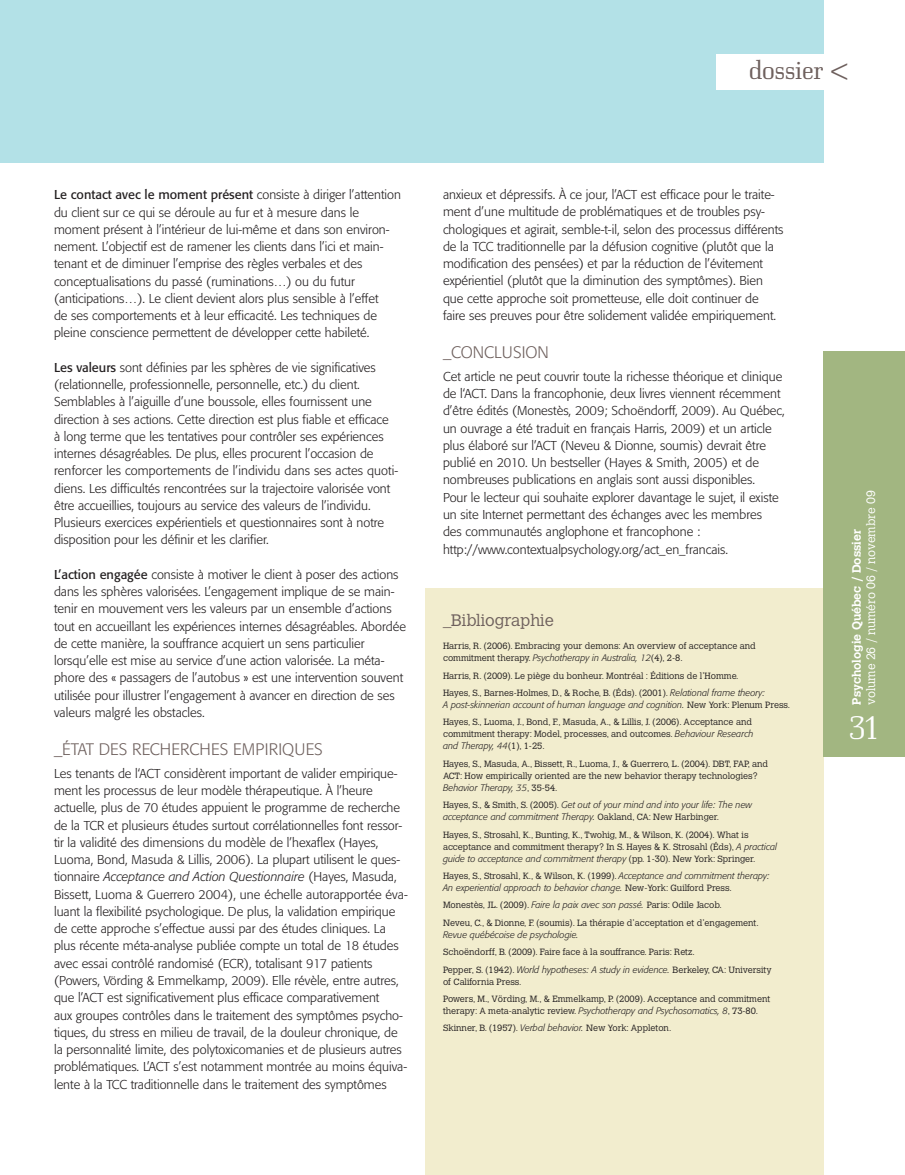
<style>
.page{position:relative;width:905px;height:1175px;background:#fff}
.page>*{position:absolute;margin:0;border:0;box-sizing:border-box;transform-origin:0 0}
.t1{font:33px "Bodonitown";color:#fff}
.t2{font:27px "Bodonitown";color:#6e605d}
.t3{font:300 16.5px "Formata";color:#6e605d}
.t4{font:300 16.5px "Calvert";color:#6e605d}
.t5{font:300 12.75px/17.2px "Formata";color:#231f20}
.t6{font:300 12px "Calvert";color:#fff}
.t7{font:700 12px "Calvert";color:#fff}
.t8{font:italic 300 9.3px/17.4px "Formata";color:#231f20}
.t9{font:300 9px/17.4px "Calvert";color:#231f20}
.s1{font-weight:400}
.s2{font-style:italic}
.s3{font-family:"Calvert";font-style:normal;font-size:9px}
.s4{font-family:"Formata";font-style:italic;font-size:9.3px}
</style>
<div class="page">
<div style="left:425px;top:588px;width:399px;height:586px;background:#f2edce"></div>
<div style="left:824px;top:351px;width:80px;height:405px;background:#a2b681"></div>
<div style="left:0;top:0;width:824px;height:162px;background:#b3e1e7"></div>
<div style="left:716px;top:54px;width:149px;height:36px;background:#fff"></div>
<h2 class="t2" style="left:748px;top:60px;width:101px">dossier &lt;</h2>
<p class="t5" style="left:54px;top:187px;width:348px"><span class="s1">Le contact avec le moment présent</span> consiste à diriger l’attention du client sur ce qui se déroule au fur et à mesure dans le moment présent à l’intérieur de lui-même et dans son environ&shy;nement. L’objectif est de ramener les clients dans l’ici et main&shy;tenant et de diminuer l’emprise des règles verbales et des conceptualisations du passé (ruminations…) ou du futur (anticipations…). Le client devient alors plus sensible à l’effet<br>de ses comportements et à leur efficacité. Les techniques de pleine conscience permettent de développer cette habileté.</p>
<p class="t5" style="left:54px;top:359px;width:346px"><span class="s1">Les valeurs</span> sont définies par les sphères de vie significatives (relationnelle, professionnelle, personnelle, etc.) du client.<br>Semblables à l’aiguille d’une boussole, elles fournissent une direction à ses actions. Cette direction est plus fiable et efficace<br>à long terme que les tentatives pour contrôler ses expériences internes désagréables. De plus, elles procurent l’occasion de renforcer les comportements de l’individu dans ses actes quoti&shy;diens. Les difficultés rencontrées sur la trajectoire valorisée vont être accueillies, toujours au service des valeurs de l’individu.<br>Plusieurs exercices expérientiels et questionnaires sont à notre disposition pour les définir et les clarifier.</p>
<p class="t5" style="left:54px;top:566px;width:353px"><span class="s1">L’action engagée</span> consiste à motiver le client à poser des actions dans les sphères valorisées. L’engagement implique de se main&shy;tenir en mouvement vers les valeurs par un ensemble d’actions tout en accueillant les expériences internes désagréables. Abordée de cette manière, la souffrance acquiert un sens particulier lorsqu’elle est mise au service d’une action valorisée. La méta - phore des « passagers de l’autobus » est une intervention souvent utilisée pour illustrer l’engagement à avancer en direction de ses valeurs malgré les obstacles.</p>
<p class="t3" style="left:54px;top:742px;width:270px">_ÉTAT DES RECHERCHES EMPIRIQUES</p>
<p class="t5" style="left:54px;top:765px;width:355px">Les tenants de l‘ACT considèrent important de valider empirique&shy;ment les processus de leur modèle thérapeutique. À l’heure actuelle, plus de 70 études appuient le programme de recherche de la TCR et plusieurs études surtout corrélationnelles font ressor&shy;tir la validité des dimensions du modèle de l’hexaflex (Hayes, Luoma, Bond, Masuda &amp; Lillis, 2006). La plupart utilisent le ques&shy;tionnaire <span class="s2">Acceptance and Action Questionnaire</span> (Hayes, Masuda, Bissett, Luoma &amp; Guerrero 2004), une échelle autorapportée éva - luant la flexibilité psychologique. De plus, la validation empirique de cette approche s’effectue aussi par des études cliniques. La plus récente méta-analyse publiée compte un total de 18 études avec essai contrôlé randomisé (ECR), totalisant 917 patients (Powers, Vörding &amp; Emmelkamp, 2009). Elle révèle, entre autres, que l’ACT est significativement plus efficace comparativement<br>aux groupes contrôles dans le traitement des symptômes psycho&shy;tiques, du stress en milieu de travail, de la douleur chronique, de la personnalité limite, des polytoxicomanies et de plusieurs autres problématiques. L’ACT s’est notamment montrée au moins équiva&shy;lente à la TCC traditionnelle dans le traitement des symptômes</p>
<p class="t5" style="left:443px;top:187px;width:342px">anxieux et dépressifs. À ce jour, l’ACT est efficace pour le traite&shy;ment d’une multitude de problématiques et de troubles psy&shy;chologiques et agirait, semble-t-il, selon des processus différents de la TCC traditionnelle par la défusion cognitive (plutôt que la modification des pensées) et par la réduction de l’évitement expérientiel (plutôt que la diminution des symptômes). Bien que cette approche soit prometteuse, elle doit continuer de faire ses preuves pour être solidement validée empiriquement.</p>
<p class="t3" style="left:443px;top:345px;width:107px">_CONCLUSION</p>
<p class="t5" style="left:443px;top:369px;width:343px">Cet article ne peut couvrir toute la richesse théorique et clinique de l‘ACT. Dans la francophonie, deux livres viennent récemment d’être édités (Monestès, 2009; Schoëndorff, 2009). Au Québec, un ouvrage a été traduit en français Harris, 2009) et un article plus élaboré sur l’ACT (Neveu &amp; Dionne, soumis) devrait être publié en 2010. Un bestseller (Hayes &amp; Smith, 2005) et de nombreuses publications en anglais sont aussi disponibles.<br>Pour le lecteur qui souhaite explorer davantage le sujet, il existe un site Internet permettant des échanges avec les membres<br>des communautés anglophone et francophone : http://www.contextualpsychology.org/act_en_francais.</p>
<p class="t4" style="left:443px;top:614px;width:112px">_Bibliographie</p>
<p class="t9" style="left:443px;top:638px;width:314px">Harris, R. (2006). Embracing your demons: An overview of acceptance and</p>
<p class="t8" style="left:443px;top:650px;width:241px"><span class="s3">commitment therapy.</span> Psychotherapy in Australia, 12<span class="s3">(4), 2-8.</span></p>
<p class="t9" style="left:443px;top:667px;width:323px">Harris, R. (2009). Le piège du bonheur. Montréal : Éditions de l’Homme.<br>Hayes, S., Barnes-Holmes, D., &amp; Roche, B. (Éds). (2001). <span class="s4">Relational frame theory:</span></p>
<p class="t8" style="left:443px;top:696px;width:348px">A post-skinnerian account of human language and cognition. <span class="s3">New York: Plenum Press.</span></p>
<p class="t9" style="left:443px;top:716px;width:312px;line-height:12px">Hayes, S., Luoma, J., Bond, F., Masuda, A., &amp; Lillis, J. (2006). Acceptance and commitment therapy: Model, processes, and outcomes. <span class="s4">Behaviour Research</span></p>
<p class="t8" style="left:443px;top:738px;width:103px">and Therapy, 44<span class="s3">(1), 1-25.</span></p>
<p class="t9" style="left:443px;top:758px;width:327px;line-height:12px">Hayes, S., Masuda, A., Bissett, R., Luoma, J., &amp; Guerrero, L. (2004). DBT, FAP, and<br>ACT: How empirically oriented are the new behavior therapy technologies?</p>
<p class="t8" style="left:443px;top:779px;width:311px">Behavior Therapy, 35<span class="s3">, 35-54.<br>Hayes, S., &amp; Smith, S. (2005).</span> Get out of your mind and into your life: The new</p>
<p class="t8" style="left:443px;top:809px;width:277px">acceptance and commitment Therapy. <span class="s3">Oakland, CA: New Harbinger.</span></p>
<p class="t9" style="left:443px;top:829px;width:335px;line-height:12px">Hayes, S., Strosahl, K., Bunting, K., Twohig, M., &amp; Wilson, K. (2004). What is acceptance and commitment therapy? In S. Hayes &amp; K. Strosahl (Éds), <span class="s4">A practical</span></p>
<p class="t8" style="left:443px;top:850px;width:314px">guide to acceptance and commitment therapy <span class="s3">(pp. 1-30). New York: Springer.</span></p>
<p class="t9" style="left:443px;top:867px;width:328px">Hayes, S., Strosahl, K., &amp; Wilson, K. (1999). <span class="s4">Acceptance and commitment therapy:</span></p>
<p class="t8" style="left:443px;top:879px;width:290px">An experiential approach to behavior change. <span class="s3">New-York: Guilford Press.</span></p>
<p class="t9" style="left:443px;top:897px;width:317px">Monestès, JL. (2009). <span class="s4">Faire la paix avec son passé.</span> Paris: Odile Jacob.<br>Neveu, C., &amp; Dionne, F. (soumis). La thérapie d’acceptation et d’engagement.</p>
<p class="t8" style="left:443px;top:926px;width:137px">Revue québécoise de psychologie.</p>
<p class="t9" style="left:443px;top:944px;width:330px">Schoëndorff, B. (2009). Faire face à la souffrance. Paris: Retz.<br>Pepper, S. (1942). <span class="s4">World hypotheses: A study in evidence.</span> Berkeley, CA: University</p>
<p class="t9" style="left:443px;top:973px;width:329px">of California Press.<br>Powers, M., Vörding, M., &amp; Emmelkamp, P. (2009). Acceptance and commitment</p>
<p class="t9" style="left:443px;top:1002px;width:316px">therapy: A meta-analytic review. <span class="s4">Psychotherapy and Psychosomatics, 8</span>, 73-80.<br>Skinner, B. (1957). <span class="s4">Verbal behavior.</span> New York: Appleton.</p>
<p class="t6" style="left:866px;top:704px;width:216px;rotate:-90deg">volume 26 / numéro 06 / novembre 09</p>
<p class="t7" style="left:851px;top:704px;width:177px;rotate:-90deg">Psychologie Québec / Dossier</p>
<h1 class="t1" style="left:848px;top:715px;width:33px">31</h1>
</div>
